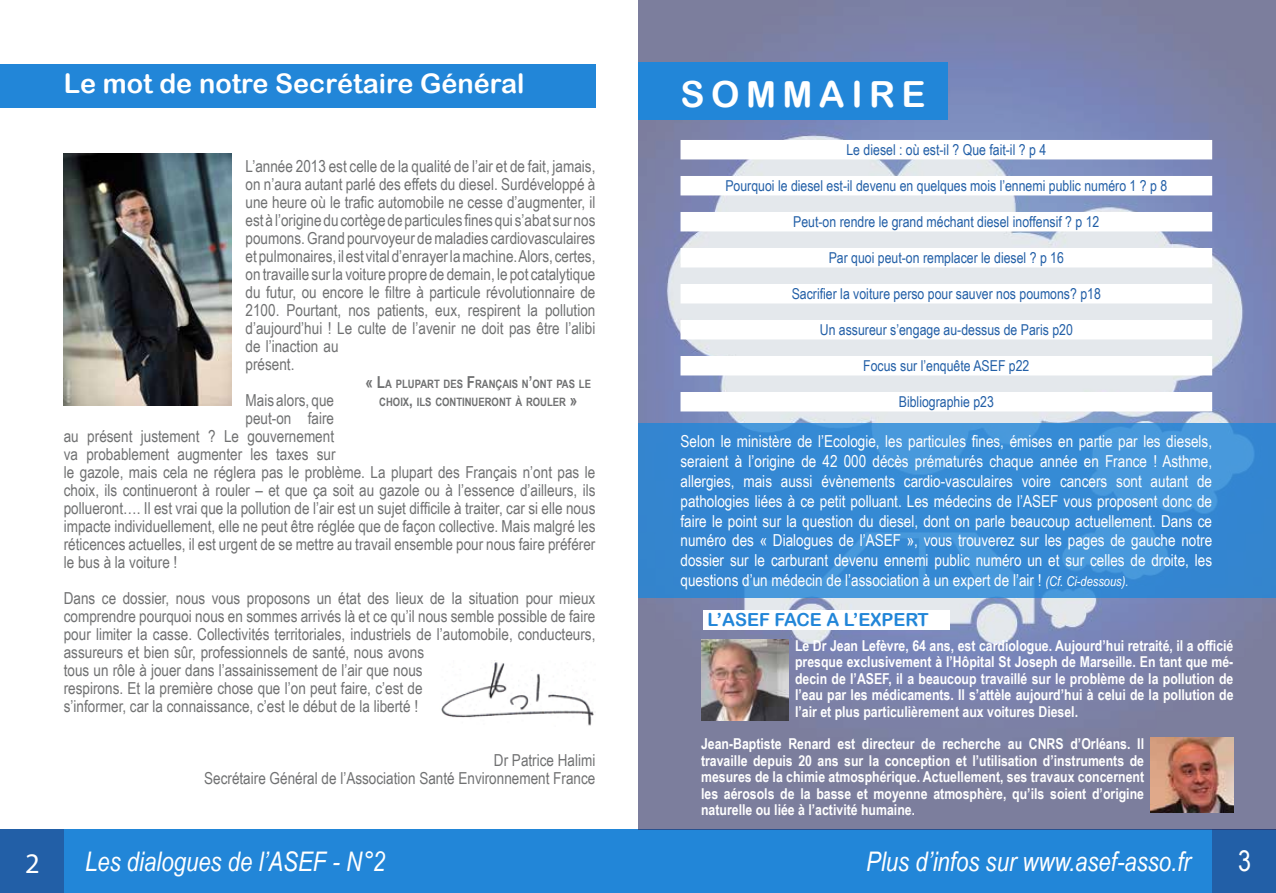
<style>
.page{position:relative;width:1276px;height:893px;background:#fff}
.page>*{position:absolute;margin:0;border:0;box-sizing:border-box;transform-origin:0 0}
.t1{font:36px "Arial Rounded MT Bold";letter-spacing:.18em;color:#fff}
.t2{font:28.5px "Myriad Pro";color:#fff}
.t3{font:28.5px "Arial Narrow";color:#fff}
.t4{font:italic 27px "Arial Narrow";color:#fff}
.t5{font:27px "Arial Rounded MT Bold";color:#fff}
.t6{font:18px "Arial Rounded MT Bold";color:#2286d8}
.t7{font:16.5px/18px "Arial Narrow";color:#707172}
.t8{font:16.5px/19.8px "Arial Narrow";color:#fff;text-align:justify}
.t9{font:700 15px/16.5px "Arial Narrow";color:#fff;text-align:justify}
.t10{font:15px "Arial Narrow";color:#225fa7}
.t11{font:700 11.55px/18px "Arial Narrow";color:#707172;text-align:center}
.s1{font-size:16.5px}
.s2{font-style:italic;font-size:13.5px}
.s3{font-size:13.5px}
</style>
<div class="page">
<div style="left:64px;top:829px;width:574px;height:64px;background:#2286d8"></div>
<div style="left:638px;top:829px;width:574px;height:64px;background:#2286d8"></div>
<div style="left:0;top:829px;width:64px;height:64px;background:#225fa7"></div>
<div style="left:1212px;top:829px;width:64px;height:64px;background:#225fa7"></div>
<img style="left:638px;top:0;width:638px;height:829px">
<svg style="left:638px;top:424px;width:638px;height:174px;background:#398cd4"></svg>
<div style="left:680px;top:140px;width:532px;height:19px;background:#fff"></div>
<div style="left:680px;top:176px;width:532px;height:19px;background:#fff"></div>
<div style="left:680px;top:212px;width:532px;height:19px;background:#fff"></div>
<div style="left:680px;top:248px;width:532px;height:19px;background:#fff"></div>
<div style="left:680px;top:284px;width:532px;height:19px;background:#fff"></div>
<div style="left:680px;top:320px;width:532px;height:19px;background:#fff"></div>
<div style="left:680px;top:356px;width:532px;height:19px;background:#fff"></div>
<div style="left:680px;top:392px;width:532px;height:19px;background:#fff"></div>
<div style="left:0;top:64px;width:595px;height:44px;background:#2286d8"></div>
<div style="left:703px;top:610px;width:246px;height:19px;background:#fff"></div>
<img style="left:701px;top:640px;width:87px;height:80px">
<img style="left:64px;top:154px;width:167px;height:252px">
<div style="left:638px;top:62px;width:309px;height:57px;background:#2286d8"></div>
<img style="left:1150px;top:737px;width:83px;height:75px">
<img style="left:441px;top:660px;width:153px;height:66px">
<h3 class="t5" style="left:64px;top:67px;width:462px">Le mot de notre Secrétaire Général</h3>
<p class="t7" style="left:246px;top:156px;width:351px">L’année 2013 est celle de la qualité de l’air et de fait, jamais, on n’aura autant parlé des effets du diesel. Surdéveloppé à une heure où le trafic automobile ne cesse d’augmenter, il est à l’origine du cortège de particules fines qui s’abat sur nos poumons. Grand pourvoyeur de maladies cardiovasculaires et pulmonaires, il est vital d’enrayer la machine. Alors, certes, on travaille sur la voiture propre de demain, le pot catalytique du futur, ou encore le filtre à particule révolutionnaire de 2100. Pourtant, nos patients, eux, respirent la pollution d’aujourd’hui ! Le culte de l’avenir ne doit pas être l’alibi de l’inaction au<br>présent.</p>
<p class="t7" style="left:246px;top:390px;width:90px">Mais alors, que</p>
<p class="t7" style="left:246px;top:408px;width:90px">peut-on faire</p>
<p class="t7" style="left:64px;top:426px;width:272px">au présent justement ? Le gouvernement</p>
<p class="t7" style="left:64px;top:444px;width:273px">va probablement augmenter les taxes sur</p>
<p class="t7" style="left:64px;top:462px;width:533px">le gazole, mais cela ne réglera pas le problème. La plupart des Français n’ont pas le</p>
<p class="t7" style="left:64px;top:480px;width:533px">choix, ils continueront à rouler – et que ça soit au gazole ou à l’essence d’ailleurs, ils</p>
<p class="t7" style="left:64px;top:498px;width:533px">pollueront…. Il est vrai que la pollution de l’air est un sujet difficile à traiter, car si elle nous</p>
<p class="t7" style="left:64px;top:516px;width:533px">impacte individuellement, elle ne peut être réglée que de façon collective. Mais malgré les</p>
<p class="t7" style="left:64px;top:534px;width:533px">réticences actuelles, il est urgent de se mettre au travail ensemble pour nous faire préférer</p>
<p class="t7" style="left:64px;top:552px;width:115px">le bus à la voiture !</p>
<p class="t7" style="left:64px;top:588px;width:533px">Dans ce dossier, nous vous proposons un état des lieux de la situation pour mieux comprendre pourquoi nous en sommes arrivés là et ce qu’il nous semble possible de faire pour limiter la casse. Collectivités territoriales, industriels de l’automobile, conducteurs, assureurs et bien sûr, professionnels de santé, nous avons<br>tous un rôle à jouer dans l’assainissement de l’air que nous<br>respirons. Et la première chose que l’on peut faire, c’est de<br>s’informer, car la connaissance, c’est le début de la liberté !</p>
<p class="t7" style="left:204px;top:750px;width:393px;text-align:right">Dr Patrice Halimi<br>Secrétaire Général de l’Association Santé Environnement France</p>
<p class="t11" style="left:365px;top:374px;width:227px"><span class="s1">« L</span>A PLUPART DES <span class="s1">F</span>RANÇAIS N<span class="s1">’</span>ONT PAS LE<br>CHOIX<span class="s1">,</span> ILS CONTINUERONT À ROULER <span class="s1">»</span></p>
<h1 class="t1" style="left:680px;top:73px;width:216px">SOMMAIRE</h1>
<p class="t10" style="left:846px;top:139px;width:201px">Le diesel : où est-il ? Que fait-il ? p 4</p>
<p class="t10" style="left:725px;top:175px;width:443px">Pourquoi le diesel est-il devenu en quelques mois l’ennemi public numéro 1 ? p 8</p>
<p class="t10" style="left:793px;top:211px;width:308px">Peut-on rendre le grand méchant diesel inoffensif ? p 12</p>
<p class="t10" style="left:828px;top:247px;width:237px">Par quoi peut-on remplacer le diesel ? p 16</p>
<p class="t10" style="left:792px;top:283px;width:311px">Sacrifier la voiture perso pour sauver nos poumons? p18</p>
<p class="t10" style="left:820px;top:319px;width:254px">Un assureur s’engage au-dessus de Paris p20</p>
<p class="t10" style="left:863px;top:355px;width:168px">Focus sur l’enquête ASEF p22</p>
<p class="t10" style="left:899px;top:391px;width:97px">Bibliographie p23</p>
<p class="t8" style="left:680px;top:431px;width:533px">Selon le ministère de l’Ecologie, les particules fines, émises en partie par les diesels, seraient à l’origine de 42 000 décès prématurés chaque année en France ! Asthme, allergies, mais aussi évènements cardio-vasculaires voire cancers sont autant de pathologies liées à ce petit polluant. Les médecins de l’ASEF vous proposent donc de faire le point sur la question du diesel, dont on parle beaucoup actuellement. Dans ce numéro des « Dialogues de l’ASEF », vous trouverez sur les pages de gauche notre dossier sur le carburant devenu ennemi public numéro un et sur celles de droite, les questions d’un médecin de l’association à un expert de l’air ! <span class="s2">(Cf. Ci-dessous).</span></p>
<p class="t6" style="left:707px;top:609px;width:223px">L’asef Face a l’expert</p>
<p class="t9" style="left:795px;top:637px;width:440px">Le Dr Jean Lefèvre, 64 ans, est cardiologue. Aujourd’hui retraité, il a officié presque exclusivement à l’Hôpital St Joseph de Marseille. En tant que mé&shy;decin de l’ASEF, il a beaucoup travaillé sur le problème de la pollution de l’eau par les médicaments. Il s’attèle aujourd’hui à celui de la pollution de l’air et plus particulièrement aux voitures Diesel.</p>
<p class="t9" style="left:701px;top:735px;width:444px">Jean-Baptiste Renard est directeur de recherche au CNRS d’Orléans. Il travaille depuis 20 ans sur la conception et l’utilisation d’instruments de mesures de la chimie atmosphérique. Actuellement, ses travaux concernent les aérosols de la basse et moyenne atmosphère, qu’ils soient d’origine naturelle ou liée à l’activité humaine<span class="s3">.</span></p>
<h2 class="t2" style="left:25px;top:845px;width:16px">2</h2>
<h3 class="t4" style="left:85px;top:843px;width:301px">Les dialogues de l’ASEF - N°2</h3>
<h3 class="t4" style="left:866px;top:843px;width:326px">Plus d’infos sur www.asef-asso.fr</h3>
<h2 class="t3" style="left:1238px;top:840px;width:14px">3</h2>
</div>
